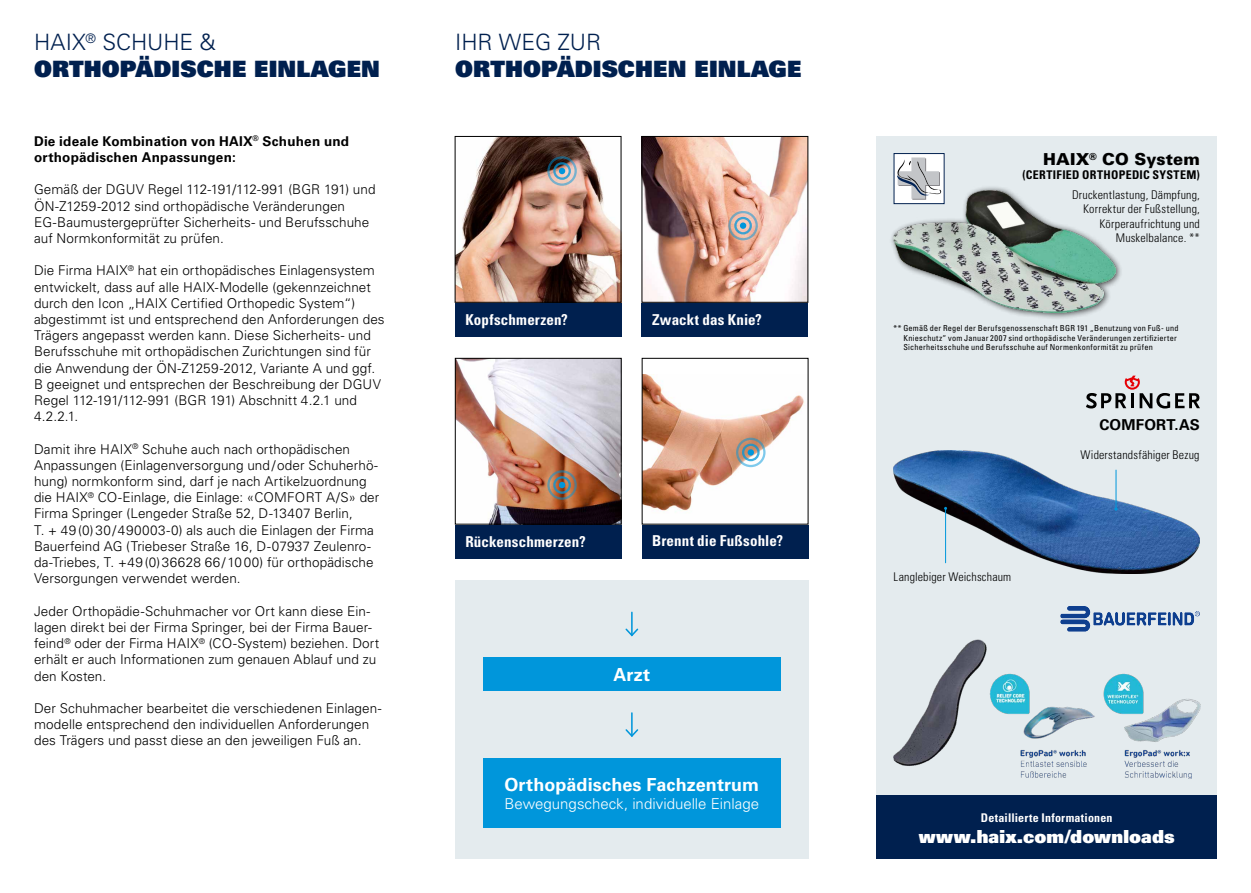
<style>
.page{position:relative;width:1251px;height:893px;background:#fff}
.page>*{position:absolute;margin:0;border:0;box-sizing:border-box;transform-origin:0 0}
.t1{font:22.5px "Univers LT Std X Black";letter-spacing:.005em;color:#00204f}
.t2{font:300 22.5px "Univers LT Std";letter-spacing:-.005em;color:#00204f}
.Lauftext{font:700 18px "Univers LT Std";letter-spacing:.005em;color:#fff}
.Lauftext-2{font:18px "Univers LT Std X Black";letter-spacing:.005em;color:#fff}
.t3{font:900 16.5px "Univers LT Std";letter-spacing:.01em;color:#000}
.Lauftext-3{font:700 condensed 15px "Univers LT Std";letter-spacing:.01em;color:#fff}
.Lauftext-4{font:300 15px "Univers LT Std";color:#fff}
.t4{font:700 15px "Univers LT Std";letter-spacing:.015em;color:#000}
.t5{font:300 13.5px/16.2px "Univers LT Std";letter-spacing:.005em;color:#000}
.t6{font:700 13.5px/16.2px "Univers LT Std";letter-spacing:.015em;color:#000}
.Lead_grau_fr_mit_Abs{font:300 condensed 12px/14.4px "Univers LT Std";letter-spacing:.015em;color:#000;text-align:right}
.Tab_Text_schwarz{font:300 condensed 12px "Univers LT Std";letter-spacing:.015em;color:#000}
.t7{font:700 condensed 12px "Univers LT Std";letter-spacing:.025em;color:#000}
.Lauftext-5{font:700 condensed 12px "Univers LT Std";letter-spacing:.02em;color:#fff}
.ITC_Book_6{font:condensed 8.25px/9.4px "Univers LT Std";letter-spacing:.03em;color:#000}
</style>
<div class="page">
<div style="left:641px;top:289px;width:166px;height:48px;background:#00204f"></div>
<img style="left:643px;top:138px;width:163px;height:163px">
<div style="left:641px;top:136px;width:167px;height:167px;border:1px solid #000"></div>
<svg style="left:739px;top:222px;width:7px;height:7px"></svg>
<div style="left:728px;top:211px;width:29px;height:29px;border:2px solid #0096db;border-radius:50%"></div>
<div style="left:734px;top:217px;width:17px;height:17px;border:2px solid #0096db;border-radius:50%"></div>
<div style="left:641px;top:512px;width:167px;height:47px;background:#00204f"></div>
<img style="left:643px;top:375px;width:163px;height:147px">
<div style="left:641px;top:358px;width:167px;height:166px;border:1px solid #000"></div>
<div style="left:747px;top:449px;width:6px;height:7px;background:#0096db;border-radius:50%"></div>
<div style="left:736px;top:438px;width:29px;height:29px;border:2px solid #0096db;border-radius:50%"></div>
<div style="left:741px;top:444px;width:18px;height:17px;border:2px solid #0096db;border-radius:50%"></div>
<div style="left:455px;top:289px;width:166px;height:48px;background:#00204f"></div>
<img style="left:456px;top:138px;width:163px;height:163px">
<div style="left:454px;top:136px;width:167px;height:167px;border:1px solid #000"></div>
<div style="left:558px;top:168px;width:7px;height:6px;background:#0096db;border-radius:50%"></div>
<div style="left:547px;top:156px;width:29px;height:30px;border:2px solid #0096db;border-radius:50%"></div>
<div style="left:553px;top:162px;width:17px;height:18px;border:2px solid #0096db;border-radius:50%"></div>
<div style="left:455px;top:512px;width:166px;height:47px;background:#00204f"></div>
<img style="left:457px;top:360px;width:162px;height:162px">
<div style="left:455px;top:358px;width:166px;height:166px;border:1px solid #000"></div>
<div style="left:558px;top:482px;width:7px;height:6px;background:#0096db;border-radius:50%"></div>
<div style="left:547px;top:470px;width:29px;height:30px;border:2px solid #0096db;border-radius:50%"></div>
<div style="left:553px;top:476px;width:17px;height:18px;border:2px solid #0096db;border-radius:50%"></div>
<div style="left:455px;top:580px;width:353px;height:279px;background:#e4ebee"></div>
<div style="left:876px;top:136px;width:340px;height:659px;background:#e4ebee"></div>
<div style="left:483px;top:658px;width:297px;height:33px;background:#0096db"></div>
<div style="left:483px;top:758px;width:297px;height:70px;background:#0096db"></div>
<svg style="left:625px;top:713px;width:14px;height:24px"></svg>
<svg style="left:625px;top:612px;width:14px;height:25px"></svg>
<div style="left:888px;top:185px;width:234px;height:135px;background:#000;opacity:.65"></div>
<img style="left:893px;top:190px;width:221px;height:122px">
<div style="left:876px;top:795px;width:340px;height:64px;background:#00204f"></div>
<div style="left:893px;top:154px;width:50px;height:50px;background:#fff"></div>
<svg style="left:897px;top:157px;width:43px;height:43px"></svg>
<div style="left:893px;top:153px;width:51px;height:51px;border:1px solid #00204f"></div>
<svg style="left:1086px;top:376px;width:113px;height:32px"></svg>
<img style="left:893px;top:451px;width:306px;height:123px">
<hr style="left:1115px;top:470px;width:1px;height:39px;background:#0096db">
<hr style="left:945px;top:508px;width:1px;height:55px;background:#0096db">
<img style="left:893px;top:639px;width:307px;height:139px">
<img style="left:1060px;top:607px;width:139px;height:25px">
<p class="t2" style="left:34px;top:29px;width:183px">HAIX<sup>®</sup> SCHUHE &amp;</p>
<p class="t1" style="left:34px;top:54px;width:347px">ORTHOPÄDISCHE EINLAGEN</p>
<p class="t6" style="left:34px;top:133px;width:316px">Die ideale Kombination von HAIX<sup>®</sup> Schuhen und orthopädischen Anpassungen:</p>
<p class="t5" style="left:34px;top:182px;width:343px">Gemäß der DGUV Regel 112-191/112-991 (BGR 191) und ÖN-Z1259-2012 sind orthopädische Veränderungen EG-Baumustergeprüfter Sicherheits- und Berufsschuhe auf Normkonformität zu prüfen.</p>
<p class="t5" style="left:34px;top:263px;width:352px">Die Firma HAIX<sup>®</sup> hat ein orthopädisches Einlagensystem entwickelt, dass auf alle HAIX-Modelle (gekennzeichnet durch den Icon „HAIX Certified Orthopedic System“) abgestimmt ist und entsprechend den Anforderungen des Trägers angepasst werden kann. Diese Sicherheits- und Berufsschuhe mit orthopädischen Zurichtungen sind für die Anwendung der ÖN-Z1259-2012, Variante A und ggf.<br>B geeignet und entsprechen der Beschreibung der DGUV Regel 112-191/112-991 (BGR 191) Abschnitt 4.2.1 und 4.2.2.1.</p>
<p class="t5" style="left:34px;top:441px;width:347px">Damit ihre HAIX<sup>®</sup> Schuhe auch nach orthopädischen Anpassungen (Einlagenversorgung und/oder Schuherhö&shy;hung) normkonform sind, darf je nach Artikelzuordnung die HAIX<sup>®</sup> CO-Einlage, die Einlage: «COMFORT A/S» der Firma Springer (Lengeder Straße 52, D-13407 Berlin,<br>T. + 49(0)30/490003-0) als auch die Einlagen der Firma Bauerfeind AG (Triebeser Straße 16, D-07937 Zeulenro&shy;da-Triebes, T. +49(0)36628 66/1000) für orthopädische Versorgungen verwendet werden.</p>
<p class="t5" style="left:34px;top:603px;width:347px">Jeder Orthopädie-Schuhmacher vor Ort kann diese Ein&shy;lagen direkt bei der Firma Springer, bei der Firma Bauer&shy;feind<sup>®</sup> oder der Firma HAIX<sup>®</sup> (CO-System) beziehen. Dort erhält er auch Informationen zum genauen Ablauf und zu den Kosten.</p>
<p class="t5" style="left:34px;top:700px;width:349px">Der Schuhmacher bearbeitet die verschiedenen Einlagen&shy;modelle entsprechend den individuellen Anforderungen des Trägers und passt diese an den jeweiligen Fuß an.</p>
<p class="t2" style="left:455px;top:29px;width:147px">IHR WEG ZUR</p>
<p class="t1" style="left:455px;top:54px;width:347px">ORTHOPÄDISCHEN EINLAGE</p>
<p class="Lauftext-3" style="left:465px;top:311px;width:104px">Kopfschmerzen?</p>
<p class="Lauftext-3" style="left:652px;top:310px;width:111px">Zwackt das Knie?</p>
<p class="Lauftext-3" style="left:465px;top:532px;width:122px">Rückenschmerzen?</p>
<p class="Lauftext-3" style="left:652px;top:531px;width:133px">Brennt die Fußsohle?</p>
<p class="Lauftext" style="left:613px;top:664px;width:38px">Arzt</p>
<p class="Lauftext" style="left:504px;top:774px;width:256px">Orthopädisches Fachzentrum</p>
<p class="Lauftext-4" style="left:504px;top:794px;width:256px">Bewegungscheck, individuelle Einlage</p>
<p class="t3" style="left:1043px;top:149px;width:158px">HAIX<sup>®</sup> CO System</p>
<p class="t7" style="left:1022px;top:168px;width:179px">(CERTIFIED ORTHOPEDIC SYSTEM)</p>
<p class="Lead_grau_fr_mit_Abs" style="left:1071px;top:187px;width:129px">Druckentlastung, Dämpfung,<br>Korrektur der Fußstellung,<br>Körperaufrichtung und<br>Muskelbalance. **</p>
<p class="ITC_Book_6" style="left:903px;top:323px;width:277px;text-indent:-10px">** Gemäß der Regel der Berufsgenossenschaft BGR 191 „Benutzung von Fuß- und<br>Knieschutz“ vom Januar 2007 sind orthopädische Veränderungen zertifizierter<br>Sicherheitsschuhe und Berufsschuhe auf Normenkonformität zu prüfen</p>
<p class="Tab_Text_schwarz" style="left:893px;top:570px;width:119px">Langlebiger Weichschaum</p>
<p class="t4" style="left:1099px;top:415px;width:102px">COMFORT.AS</p>
<p class="Tab_Text_schwarz" style="left:1080px;top:448px;width:120px">Widerstandsfähiger Bezug</p>
<p class="Lauftext-5" style="left:980px;top:810px;width:133px">Detaillierte Informationen</p>
<p class="Lauftext-2" style="left:918px;top:825px;width:257px">www.haix.com/downloads</p>
</div>
